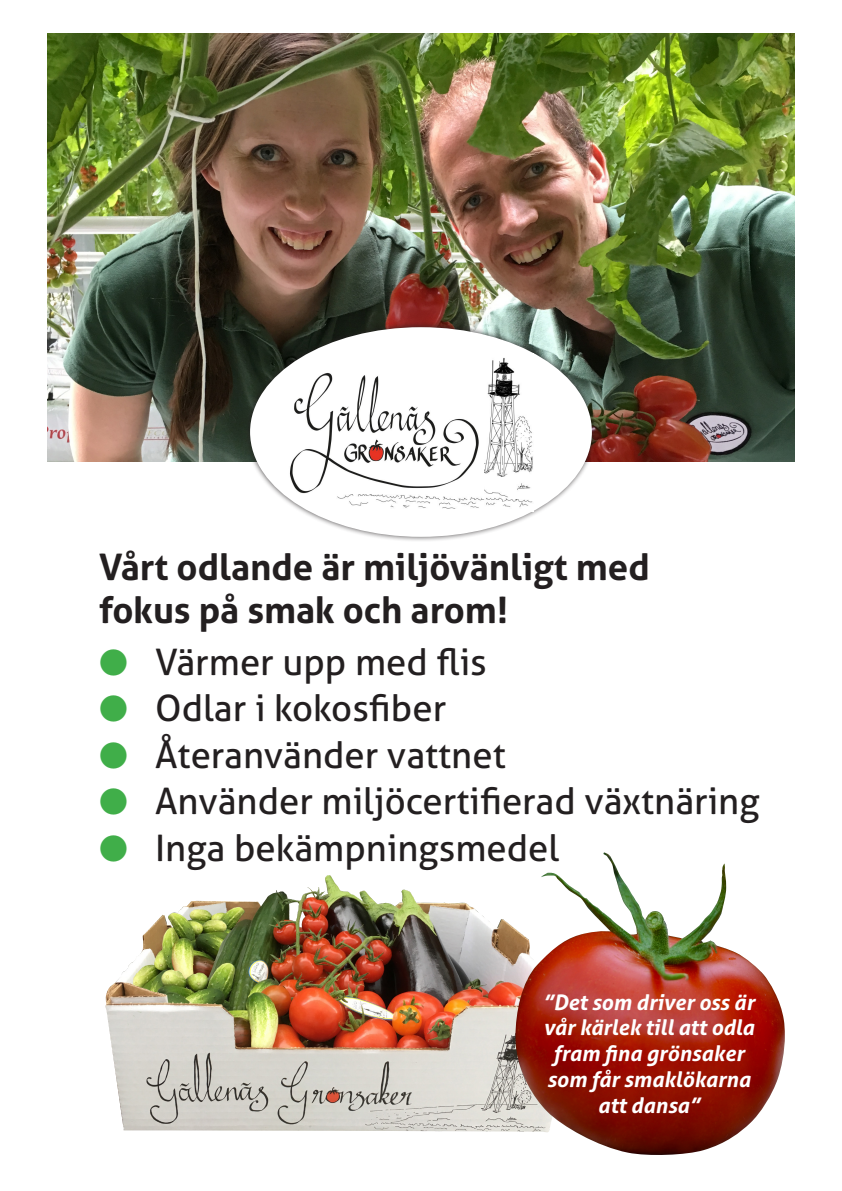
<style>
.page{position:relative;width:842px;height:1191px;background:#fff}
.page>*{position:absolute;margin:0;border:0;box-sizing:border-box;transform-origin:0 0}
.t1{font:36.5px "Aller";color:#231f20}
.t2{font:700 36.5px "Aller";color:#231f20}
.t3{font:italic 700 21.4px/25.7px "Aller";color:#fff;text-align:center}
.s1{color:#40ae49}
</style>
<div class="page">
<img style="left:48px;top:34px;width:746px;height:427px">
<div style="left:245px;top:322px;width:352px;height:220px;background:#231f20;opacity:.75"></div>
<div style="left:250px;top:327px;width:342px;height:210px;background:#fff;border-radius:50%"></div>
<img style="left:337px;top:358px;width:196px;height:151px">
<img style="left:290px;top:372px;width:193px;height:121px">
<img style="left:105px;top:875px;width:410px;height:257px">
<img style="left:515px;top:852px;width:270px;height:303px">
<p class="t2" style="left:99px;top:544px;width:552px">Vårt odlande är miljövänligt med</p>
<p class="t2" style="left:99px;top:588px;width:410px">fokus på smak och arom!</p>
<p class="t1" style="left:99px;top:639px;width:389px"><span class="s1">●</span> Värmer upp med flis</p>
<p class="t1" style="left:99px;top:686px;width:349px"><span class="s1">●</span> Odlar i kokosfiber</p>
<p class="t1" style="left:99px;top:732px;width:408px"><span class="s1">●</span> Återanvänder vattnet</p>
<p class="t1" style="left:99px;top:779px;width:662px"><span class="s1">●</span> Använder miljöcertifierad växtnäring</p>
<p class="t1" style="left:99px;top:825px;width:462px"><span class="s1">●</span> Inga bekämpningsmedel</p>
<p class="t3" style="left:543px;top:989px;width:213px">”Det som driver oss är vår kärlek till att odla fram fina grönsaker</p>
<p class="t3" style="left:547px;top:1066px;width:205px">som får smaklökarna</p>
<p class="t3" style="left:598px;top:1091px;width:103px">att dansa”</p>
</div>
